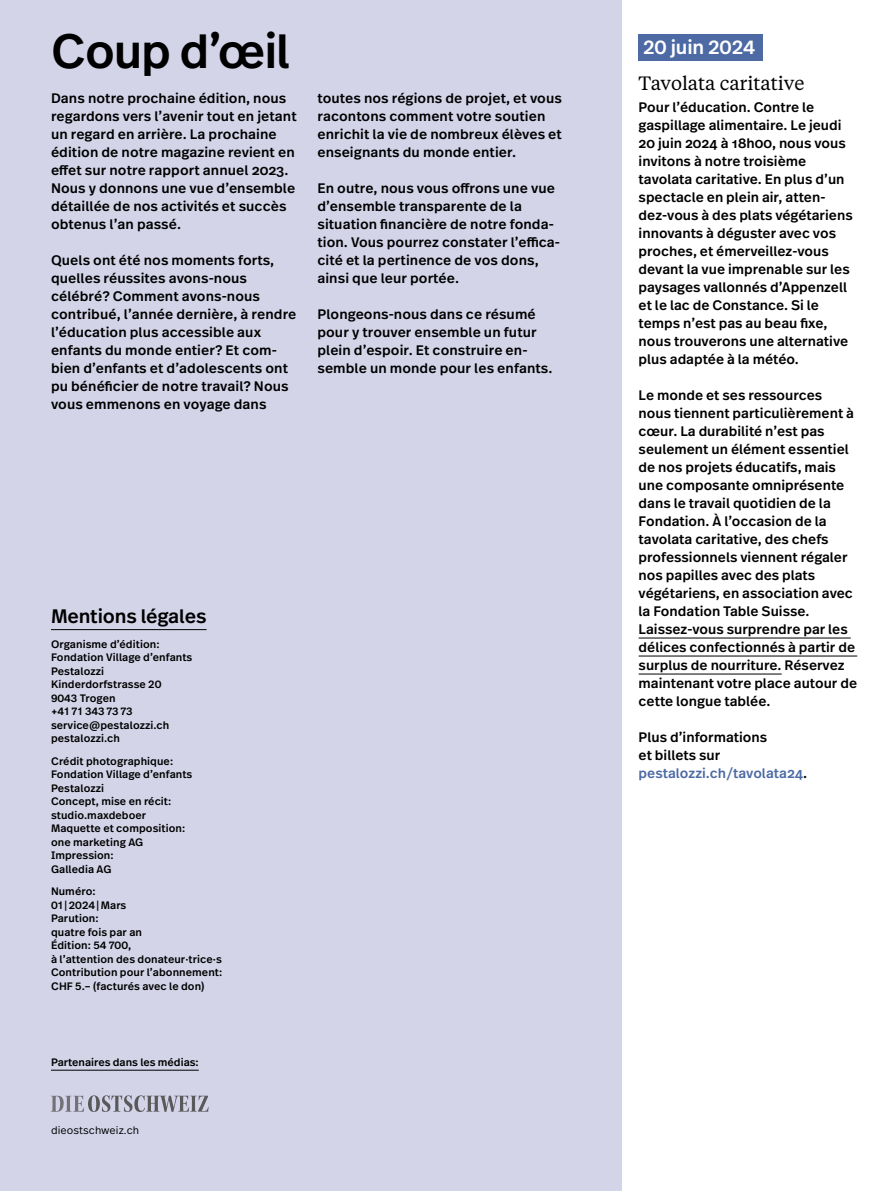
<style>
.page{position:relative;width:893px;height:1191px;background:#fff}
.page>*{position:absolute;margin:0;border:0;box-sizing:border-box;transform-origin:0 0}
.t1{font:500 48px "Real Text Pro";letter-spacing:-.025em;color:#000}
.t2{font:500 19.5px "Real Text Pro";letter-spacing:-.01em;color:#000}
.t3{font:500 19.5px "Real Text Pro";letter-spacing:-.005em;color:#fff}
.t4{font:19.2px "Tiempos Text";letter-spacing:-.005em;color:#000}
.t5{font:500 13.8px/18px "Real Text Pro";color:#000}
.t6{font:500 10.8px/13.5px "Real Text Pro";letter-spacing:.005em;color:#000}
.t7{font:300 10.8px "Real Text Pro";letter-spacing:.005em;color:#000}
.s1{color:#4d6aa4}
</style>
<div class="page">
<div style="left:0;top:0;width:621px;height:1191px;background:#d3d4e8"></div>
<hr style="left:51px;top:629px;width:156px;height:1px;background:#000">
<hr style="left:639px;top:637px;width:212px;height:1px;background:#000">
<hr style="left:639px;top:655px;width:218px;height:1px;background:#000">
<hr style="left:639px;top:673px;width:143px;height:1px;background:#000">
<hr style="left:51px;top:1069px;width:148px;height:1px;background:#000">
<svg style="left:51px;top:1095px;width:158px;height:17px"></svg>
<div style="left:639px;top:34px;width:124px;height:27px;background:#4d6aa4"></div>
<h1 class="t1" style="left:51px;top:18px;width:241px">Coup d’œil</h1>
<p class="t5" style="left:51px;top:89px;width:247px">Dans notre prochaine édition, nous regardons vers l’avenir tout en jetant un regard en arrière. La prochaine édition de notre magazine revient en effet sur notre rapport annuel 2023.<br>Nous y donnons une vue d’ensemble détaillée de nos activités et succès obtenus l’an passé.</p>
<p class="t5" style="left:51px;top:251px;width:247px">Quels ont été nos moments forts, quelles réussites avons-nous célébré? Comment avons-nous contribué, l’année dernière, à rendre l’éducation plus accessible aux enfants du monde entier? Et com&shy;bien d’enfants et d’adolescents ont pu bénéficier de notre travail? Nous vous emmenons en voyage dans</p>
<p class="t5" style="left:317px;top:89px;width:246px">toutes nos régions de projet, et vous racontons comment votre soutien enrichit la vie de nombreux élèves et enseignants du monde entier.</p>
<p class="t5" style="left:317px;top:179px;width:244px">En outre, nous vous offrons une vue d’ensemble transparente de la situation financière de notre fonda&shy;tion. Vous pourrez constater l’effica&shy;cité et la pertinence de vos dons, ainsi que leur portée.</p>
<p class="t5" style="left:317px;top:305px;width:236px">Plongeons-nous dans ce résumé pour y trouver ensemble un futur plein d’espoir. Et construire en&shy;semble un monde pour les enfants.</p>
<h2 class="t2" style="left:51px;top:602px;width:157px">Mentions légales</h2>
<p class="t6" style="left:51px;top:637px;width:143px">Organisme d’édition:<br>Fondation Village d’enfants<br>Pestalozzi<br>Kinderdorfstrasse 20<br>9043 Trogen<br>+41 71 343 73 73 service@pestalozzi.ch pestalozzi.ch</p>
<p class="t6" style="left:51px;top:754px;width:143px">Crédit photographique:<br>Fondation Village d’enfants<br>Pestalozzi<br>Concept, mise en récit: studio.maxdeboer<br>Maquette et composition: one marketing AG<br>Impression:<br>Galledia AG</p>
<p class="t6" style="left:51px;top:884px;width:173px">Numéro:<br>01 | 2024 | Mars<br>Parution:<br>quatre fois par an<br>Édition: 54 700,<br>à l’attention des donateur·trice·s<br>Contribution pour l’abonnement:<br>CHF 5.– (facturés avec le don)</p>
<p class="t6" style="left:51px;top:1055px;width:149px">Partenaires dans les médias:</p>
<p class="t7" style="left:51px;top:1122px;width:90px">dieostschweiz.ch</p>
<h2 class="t3" style="left:643px;top:33px;width:114px">20 juin 2024</h2>
<h3 class="t4" style="left:639px;top:71px;width:167px">Tavolata caritative</h3>
<p class="t5" style="left:639px;top:98px;width:216px">Pour l’éducation. Contre le gaspillage alimentaire. Le jeudi<br>20 juin 2024 à 18h00, nous vous invitons à notre troisième tavolata caritative. En plus d’un spectacle en plein air, atten&shy;dez-vous à des plats végétariens innovants à déguster avec vos proches, et émerveillez-vous devant la vue imprenable sur les paysages vallonnés d’Appenzell et le lac de Constance. Si le temps n’est pas au beau fixe, nous trouverons une alternative plus adaptée à la météo.</p>
<p class="t5" style="left:639px;top:386px;width:220px">Le monde et ses ressources nous tiennent particulièrement à cœur. La durabilité n’est pas seulement un élément essentiel de nos projets éducatifs, mais une composante omniprésente dans le travail quotidien de la<br>Fondation. À l’occasion de la tavolata caritative, des chefs professionnels viennent régaler nos papilles avec des plats végétariens, en association avec la Fondation Table Suisse.<br>Laissez-vous surprendre par les délices confectionnés à partir de surplus de nourriture. Réservez maintenant votre place autour de cette longue tablée.</p>
<p class="t5" style="left:639px;top:728px;width:170px">Plus d’informations<br>et billets sur <span class="s1">pestalozzi.ch/tavolata24</span>.</p>
</div>
